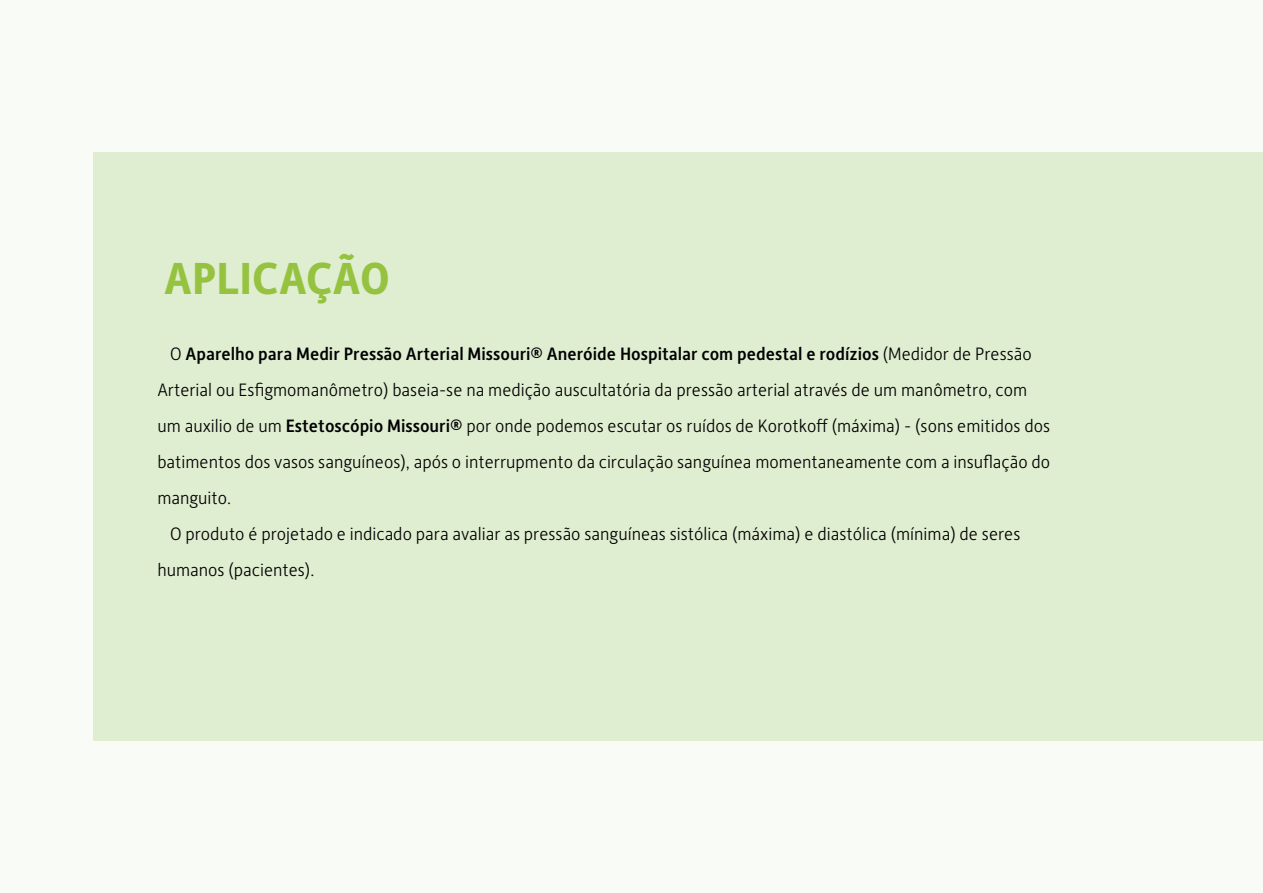
<style>
.page{position:relative;width:1263px;height:893px;background:#f9fcf6}
.page>*{position:absolute;margin:0;border:0;box-sizing:border-box;transform-origin:0 0}
.t1{font:700 45px "Alber New";color:#95c33f}
.t2{font:300 18px "Alber New";color:#000001}
.t3{font:500 18px "Alber New";color:#000001}
.s1{font-weight:300}
.s2{font-weight:500}
</style>
<div class="page">
<div style="left:94px;top:152px;width:1169px;height:589px;background:#dfedd0"></div>
<h1 class="t1" style="left:164px;top:249px;width:227px">APLICAÇÃO</h1>
<p class="t3" style="left:170px;top:342px;width:863px"><span class="s1">O</span> Aparelho para Medir Pressão Arterial Missouri® Aneróide Hospitalar com pedestal e rodízios <span class="s1">(Medidor de Pressão</span></p>
<p class="t2" style="left:157px;top:378px;width:871px">Arterial ou Esfigmomanômetro) baseia-se na medição auscultatória da pressão arterial através de um manômetro, com</p>
<p class="t2" style="left:157px;top:414px;width:894px">um auxilio de um <span class="s2">Estetoscópio Missouri®</span> por onde podemos escutar os ruídos de Korotkoff (máxima) - (sons emitidos dos</p>
<p class="t2" style="left:157px;top:450px;width:894px">batimentos dos vasos sanguíneos), após o interrupmento da circulação sanguínea momentaneamente com a insuflação do</p>
<p class="t2" style="left:157px;top:486px;width:75px">manguito.</p>
<p class="t2" style="left:170px;top:522px;width:852px">O produto é projetado e indicado para avaliar as pressão sanguíneas sistólica (máxima) e diastólica (mínima) de seres</p>
<p class="t2" style="left:157px;top:558px;width:159px">humanos (pacientes).</p>
</div>
